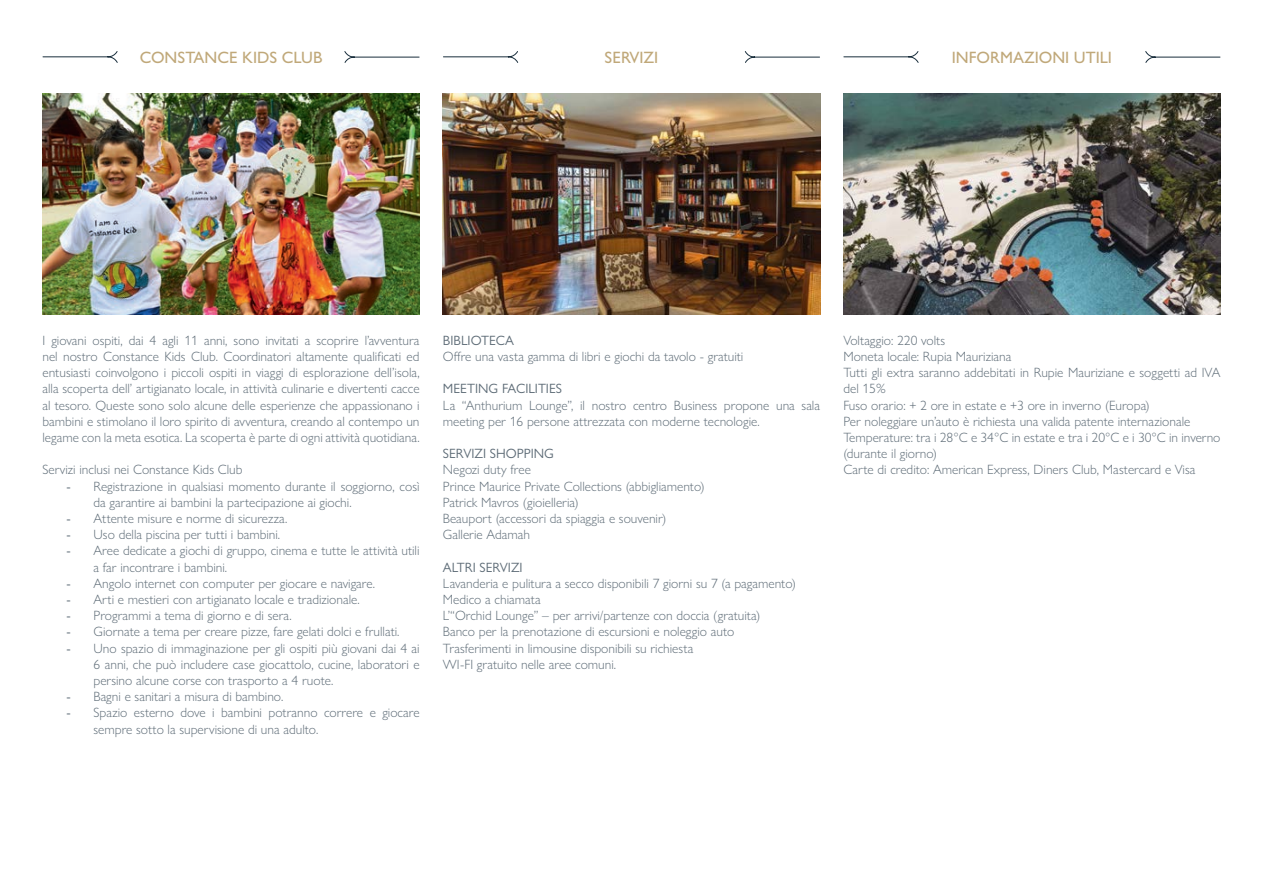
<style>
.page{position:relative;width:1263px;height:893px;background:#fff}
.page>*{position:absolute;margin:0;border:0;box-sizing:border-box;transform-origin:0 0}
.t1{font:500 16.5px "Gill Sans Nova";color:#c0a879}
.t2{font:300 13.5px/16.2px "Gill Sans Nova";color:#5e6c77}
.t3{font:13.5px "Gill Sans Nova";color:#5e6c77}
.s1{font-weight:400}
</style>
<div class="page">
<svg style="left:42px;top:51px;width:378px;height:12px"></svg>
<svg style="left:443px;top:51px;width:377px;height:12px"></svg>
<svg style="left:843px;top:51px;width:378px;height:12px"></svg>
<img style="left:43px;top:94px;width:377px;height:221px">
<img style="left:843px;top:94px;width:377px;height:221px">
<img style="left:443px;top:94px;width:377px;height:221px">
<p class="t1" style="left:140px;top:48px;width:184px">CONSTANCE KIDS CLUB</p>
<p class="t1" style="left:605px;top:47px;width:55px">SERVIZI</p>
<p class="t1" style="left:952px;top:47px;width:162px">INFORMAZIONI UTILI</p>
<p class="t2" style="left:43px;top:332px;width:379px;text-align:justify">I giovani ospiti, dai 4 agli 11 anni, sono invitati a scoprire l’avventura nel nostro Constance Kids Club. Coordinatori altamente qualificati ed entusiasti coinvolgono i piccoli ospiti in viaggi di esplorazione dell’isola, alla scoperta dell’ artigianato locale, in attività culinarie e divertenti cacce al tesoro. Queste sono solo alcune delle esperienze che appassionano i bambini e stimolano il loro spirito di avventura, creando al contempo un legame con la meta esotica. La scoperta è parte di ogni attività quotidiana.</p>
<p class="t2" style="left:43px;top:461px;width:202px">Servizi inclusi nei Constance Kids Club</p>
<p class="t2" style="left:94px;top:478px;width:327px;text-indent:-27px"><span class="s1">-</span> Registrazione in qualsiasi momento durante il soggiorno, così da garantire ai bambini la partecipazione ai giochi.</p>
<p class="t2" style="left:67px;top:510px;width:222px"><span class="s1">-</span> Attente misure e norme di sicurezza.</p>
<p class="t2" style="left:67px;top:526px;width:215px"><span class="s1">-</span> Uso della piscina per tutti i bambini.</p>
<p class="t2" style="left:94px;top:542px;width:327px;text-indent:-27px"><span class="s1">-</span> Aree dedicate a giochi di gruppo, cinema e tutte le attività utili a far incontrare i bambini.</p>
<p class="t2" style="left:67px;top:575px;width:310px"><span class="s1">-</span> Angolo internet con computer per giocare e navigare.</p>
<p class="t2" style="left:67px;top:591px;width:295px"><span class="s1">-</span> Arti e mestieri con artigianato locale e tradizionale.</p>
<p class="t2" style="left:67px;top:607px;width:227px"><span class="s1">-</span> Programmi a tema di giorno e di sera.</p>
<p class="t2" style="left:67px;top:623px;width:334px"><span class="s1">-</span> Giornate a tema per creare pizze, fare gelati dolci e frullati.</p>
<p class="t2" style="left:94px;top:640px;width:328px;text-align:justify;text-indent:-27px"><span class="s1">-</span> Uno spazio di immaginazione per gli ospiti più giovani dai 4 ai 6 anni, che può includere case giocattolo, cucine, laboratori e persino alcune corse con trasporto a 4 ruote.</p>
<p class="t2" style="left:67px;top:688px;width:218px"><span class="s1">-</span> Bagni e sanitari a misura di bambino.</p>
<p class="t2" style="left:94px;top:704px;width:327px;text-indent:-27px"><span class="s1">-</span> Spazio esterno dove i bambini potranno correre e giocare sempre sotto la supervisione di una adulto.</p>
<p class="t3" style="left:443px;top:332px;width:73px">BIBLIOTECA</p>
<p class="t2" style="left:443px;top:348px;width:302px">Offre una vasta gamma di libri e giochi da tavolo - gratuiti</p>
<p class="t3" style="left:443px;top:380px;width:121px">MEETING FACILITIES</p>
<p class="t2" style="left:443px;top:397px;width:379px">La “Anthurium Lounge”, il nostro centro Business propone una sala meeting per 16 persone attrezzata con moderne tecnologie.</p>
<p class="t3" style="left:443px;top:445px;width:112px">SERVIZI SHOPPING</p>
<p class="t2" style="left:443px;top:461px;width:263px">Negozi duty free<br>Prince Maurice Private Collections (abbigliamento)<br>Patrick Mavros (gioielleria)<br>Beauport (accessori da spiaggia e souvenir)<br>Gallerie Adamah</p>
<p class="t3" style="left:443px;top:559px;width:81px">ALTRI SERVIZI</p>
<p class="t2" style="left:443px;top:575px;width:354px">Lavanderia e pulitura a secco disponibili 7 giorni su 7 (a pagamento)<br>Medico a chiamata<br>L’“Orchid Lounge” – per arrivi/partenze con doccia (gratuita)<br>Banco per la prenotazione di escursioni e noleggio auto Trasferimenti in limousine disponibili su richiesta<br>WI-FI gratuito nelle aree comuni.</p>
<p class="t2" style="left:843px;top:332px;width:379px">Voltaggio: 220 volts<br>Moneta locale: Rupia Mauriziana<br>Tutti gli extra saranno addebitati in Rupie Mauriziane e soggetti ad IVA del 15%<br>Fuso orario: + 2 ore in estate e +3 ore in inverno (Europa)<br>Per noleggiare un’auto è richiesta una valida patente internazionale Temperature: tra i 28°C e 34°C in estate e tra i 20°C e i 30°C in inverno (durante il giorno)<br>Carte di credito: American Express, Diners Club, Mastercard e Visa</p>
</div>
